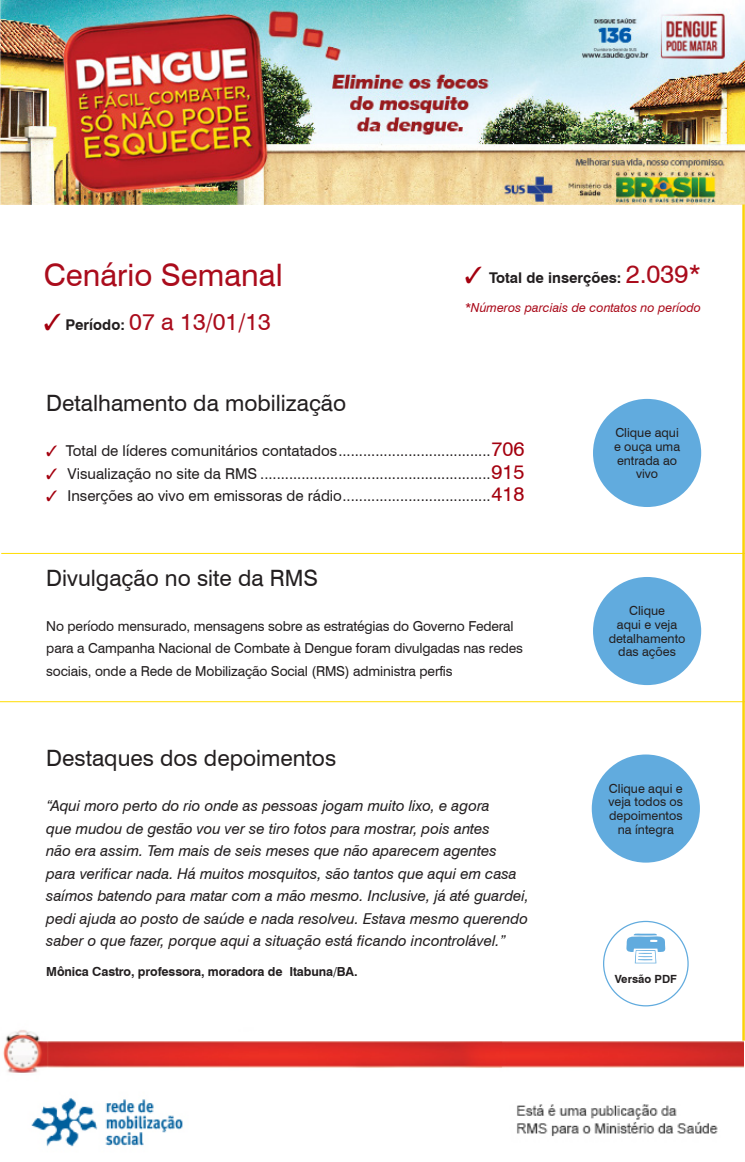
<style>
.page{position:relative;width:745px;height:1162px;background:#fff}
.page>*{position:absolute;margin:0;border:0;box-sizing:border-box;transform-origin:0 0}
.t1{font:30.88px "Swiss 721 BT";color:#aa0c1c}
.t2{font:23.25px "Swiss 721 BT";color:#aa0c1c}
.titulo_18{font:22.5px "Swiss 721 BT";color:#231f20}
.depoimento{font:italic 15px/22.5px "Swiss 721 BT";color:#231f20}
.t3{font:15px "Swiss 721 BT";color:#231f20}
.t4{font:700 14.75px "Swiss 721 BT";color:#231f20}
.assinatura_depoiment{font:13.75px/22.5px "Swiss 721 BT";letter-spacing:-.01em;color:#231f20}
.t5{font:12.5px/13.8px "Swiss 721 BT";color:#231f20;text-align:center}
.depoimento-2{font:700 12.5px "Swiss 721 BT";letter-spacing:-.01em;color:#231f20}
.t6{font:italic 12.5px "Swiss 721 BT";color:#aa0c1c}
.t7{font:700 11.25px "Swiss 721 BT";color:#231f20}
.s1{color:#a4000f}
.s2{font-weight:700;font-size:14.75px;color:#231f20}
.s3{font-weight:400;font-size:25.38px;color:#aa0c1c}
.s4{font-size:20px;color:#a4000f}
</style>
<div class="page">
<hr style="left:1px;top:553px;width:743px;height:1px;background:#ffdc01">
<hr style="left:0;top:701px;width:744px;height:1px;background:#ffdc01">
<div style="left:591px;top:754px;width:108px;height:108px;background:#61abde;border-radius:50%"></div>
<div style="left:592px;top:577px;width:108px;height:108px;background:#61abde;border-radius:50%"></div>
<svg style="left:626px;top:933px;width:39px;height:30px"></svg>
<div style="left:592px;top:399px;width:108px;height:108px;background:#61abde;border-radius:50%"></div>
<img style="left:0;top:0;width:744px;height:204px">
<img style="left:3px;top:1030px;width:740px;height:117px">
<hr style="left:741px;top:204px;width:3px;height:836px;background:#fad209">
<p class="t1" style="left:44px;top:256px;width:240px">Cenário Semanal</p>
<p class="t2" style="left:44px;top:307px;width:228px"><span class="s1">✓</span> <span class="s2">Período:</span> 07 a 13/01/13</p>
<p class="t4" style="left:464px;top:269px;width:237px"><span class="s1">✓</span> Total de inserções: <span class="s3">2.039*</span></p>
<p class="t6" style="left:464px;top:300px;width:238px">*Números parciais de contatos no período</p>
<p class="titulo_18" style="left:46px;top:389px;width:301px">Detalhamento da mobilização</p>
<p class="t3" style="left:46px;top:442px;width:479px"><span class="s1">✓</span> Total de líderes comunitários contatados.....................................<span class="s4">706</span></p>
<p class="t3" style="left:46px;top:464px;width:479px"><span class="s1">✓</span> Visualização no site da RMS ........................................................<span class="s4">915</span></p>
<p class="t3" style="left:46px;top:487px;width:479px"><span class="s1">✓</span> Inserções ao vivo em emissoras de rádio....................................<span class="s4">418</span></p>
<p class="titulo_18" style="left:46px;top:564px;width:273px">Divulgação no site da RMS</p>
<p class="assinatura_depoiment" style="left:46px;top:614px;width:478px">No período mensurado, mensagens sobre as estratégias do Governo Federal para a Campanha Nacional de Combate à Dengue foram divulgadas nas redes sociais, onde a Rede de Mobilização Social (RMS) administra perfis</p>
<p class="titulo_18" style="left:46px;top:744px;width:291px">Destaques dos depoimentos</p>
<p class="depoimento" style="left:46px;top:794px;width:484px">“Aqui moro perto do rio onde as pessoas jogam muito lixo, e agora<br>que mudou de gestão vou ver se tiro fotos para mostrar, pois antes<br>não era assim. Tem mais de seis meses que não aparecem agentes para verificar nada. Há muitos mosquitos, são tantos que aqui em casa saímos batendo para matar com a mão mesmo. Inclusive, já até guardei, pedi ajuda ao posto de saúde e nada resolveu. Estava mesmo querendo saber o que fazer, porque aqui a situação está ficando incontrolável.”</p>
<p class="depoimento-2" style="left:46px;top:964px;width:313px">Mônica Castro, professora, moradora de Itabuna/BA.</p>
<p class="t5" style="left:613px;top:425px;width:68px">Clique aqui e ouça uma entrada ao vivo</p>
<p class="t5" style="left:608px;top:603px;width:78px">Clique<br>aqui e veja detalhamento das ações</p>
<p class="t5" style="left:608px;top:781px;width:76px">Clique aqui e veja todos os depoimentos na íntegra</p>
<p class="t7" style="left:614px;top:972px;width:64px">Versão PDF</p>
</div>
